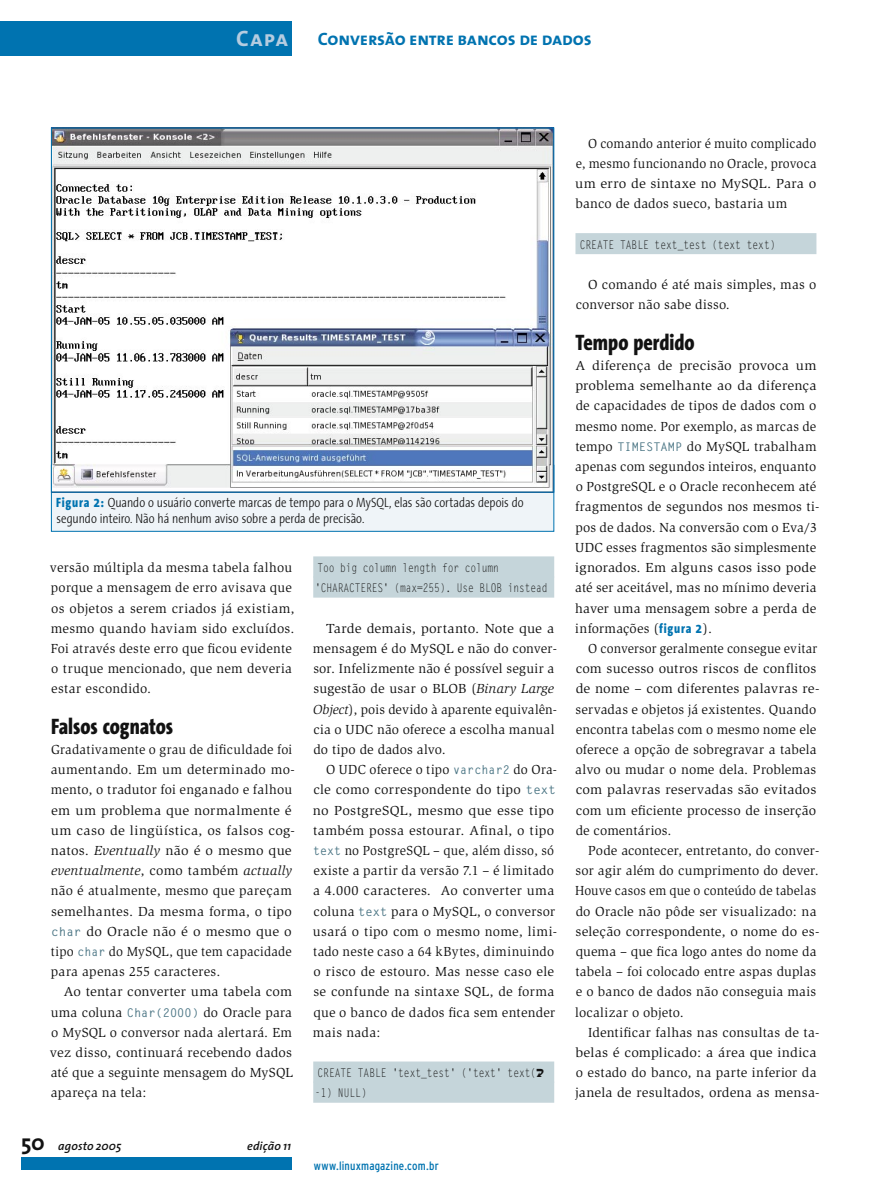
<style>
.page{position:relative;width:893px;height:1191px;background:#fff}
.page>*{position:absolute;margin:0;border:0;box-sizing:border-box;transform-origin:0 0}
.subtitle{font:800 22.5px "The Sans Condensed";color:#121212}
.t1{font:22.5px "The Sans Bold Caps";color:#b5cce0}
.t2{font:700 22.5px "The Sans";color:#121212}
.t3{font:18px "The Sans Bold Caps";letter-spacing:-.01em;color:#0073b0}
.paragraph{font:13.5px/20.2px "Slimbach";letter-spacing:.015em;color:#121212}
.paragraph_one{font:13.5px/20.2px "Slimbach";letter-spacing:.015em;color:#121212;scale:1.05 1}
.paragraph_one-2{font:13.5px/20.2px "Slimbach";letter-spacing:.015em;color:#121212}
.paragraph-2{font:13.5px/20.2px "Slimbach";letter-spacing:.015em;color:#121212;scale:.96 1}
.paragraph-3{font:13.5px/20.2px "Slimbach";letter-spacing:.015em;color:#121212;scale:1.05 1}
.paragraph-4{font:13.5px/20.2px "Slimbach";letter-spacing:.015em;color:#121212;text-align:justify;scale:1.04 1}
.t4{font:300 13.5px/16.5px "The Sans Condensed";color:#121212}
.paragraph-5{font:13.5px/20.2px "Slimbach";letter-spacing:.015em;color:#121212;text-align:justify;scale:.95 1}
.codelist{font:12px "Gothic Looser";letter-spacing:-.01em;color:#121212;scale:.8 1}
.t5{font:condensed 12px "Interstate";letter-spacing:.015em;color:#0073b0}
.t6{font:italic 600 12px "The Sans";letter-spacing:.01em;color:#121212}
.s1{font-weight:800;color:#0073b0}
.s2{font-style:italic}
.s3{font-family:"Gothic Looser";font-weight:700;font-size:12px;color:#4c7685}
.s4{font-family:"The Sans Condensed";font-weight:800;color:#0073b0}
</style>
<div class="page">
<div style="left:313px;top:556px;width:241px;height:21px;background:#c5d5da"></div>
<div style="left:313px;top:576px;width:241px;height:21px;background:#c5d5da"></div>
<div style="left:313px;top:1061px;width:241px;height:21px;background:#c5d5da"></div>
<div style="left:313px;top:1081px;width:241px;height:21px;background:#c5d5da"></div>
<div style="left:575px;top:233px;width:241px;height:21px;background:#c5d5da"></div>
<div style="left:51px;top:465px;width:503px;height:66px;background:#eff4f8"></div>
<img style="left:53px;top:130px;width:499px;height:360px">
<div style="left:0;top:21px;width:292px;height:34px;background:#0073b0"></div>
<div style="left:21px;top:1157px;width:271px;height:12px;background:#0073b0"></div>
<h1 class="t1" style="left:236px;top:20px;width:54px">Capa</h1>
<h2 class="t3" style="left:318px;top:24px;width:275px">Conversão entre bancos de dados</h2>
<p class="t4" style="left:56px;top:493px;width:469px"><span class="s1">Figura 2:</span> Quando o usuário converte marcas de tempo para o MySQL, elas são cortadas depois do segundo inteiro. Não há nenhum aviso sobre a perda de precisão.</p>
<p class="paragraph" style="left:50px;top:557px;width:246px">versão múltipla da mesma tabela falhou porque a mensagem de erro avisava que os objetos a serem criados já existiam, mesmo quando haviam sido excluídos.<br>Foi através deste erro que ficou evidente o truque mencionado, que nem deveria estar escondido.</p>
<p class="subtitle" style="left:51px;top:713px;width:124px">Falsos cognatos</p>
<p class="paragraph_one-2" style="left:51px;top:739px;width:246px">Gradativamente o grau de dificuldade foi aumentando. Em um determinado mo&shy;mento, o tradutor foi enganado e falhou em um problema que normalmente é um caso de lingüística, os falsos cog&shy;natos. <span class="s2">Eventually</span> não é o mesmo que <span class="s2">eventualmente</span>, como também <span class="s2">actually </span>não é atualmente, mesmo que pareçam semelhantes. Da mesma forma, o tipo <span class="s3">char</span> do Oracle não é o mesmo que o tipo <span class="s3">char</span> do MySQL, que tem capacidade para apenas 255 caracteres.</p>
<p class="paragraph-4" style="left:50px;top:981px;width:235px;text-indent:14px">Ao tentar converter uma tabela com uma coluna <span class="s3">Char(2000)</span> do Oracle para o MySQL o conversor nada alertará. Em vez disso, continuará recebendo dados até que a seguinte mensagem do MySQL apareça na tela:</p>
<h1 class="t2" style="left:21px;top:1123px;width:25px">50</h1>
<p class="t6" style="left:58px;top:1135px;width:65px">agosto 2005</p>
<p class="t6" style="left:247px;top:1135px;width:46px">edição 11</p>
<p class="codelist" style="left:317px;top:559px;width:228px">Too big column length for column</p>
<p class="codelist" style="left:315px;top:580px;width:292px">'CHARACTERES' (max=255). Use BLOB instead</p>
<p class="paragraph-3" style="left:313px;top:618px;width:234px;text-indent:13px">Tarde demais, portanto. Note que a mensagem é do MySQL e não do conver&shy;sor. Infelizmente não é possível seguir a sugestão de usar o BLOB (<span class="s2">Binary Large Object</span>), pois devido à aparente equivalên&shy;cia o UDC não oferece a escolha manual do tipo de dados alvo.</p>
<p class="paragraph" style="left:313px;top:759px;width:246px;text-indent:13px">O UDC oferece o tipo <span class="s3">varchar2</span> do Ora&shy;cle como correspondente do tipo <span class="s3">text </span>no PostgreSQL, mesmo que esse tipo também possa estourar. Afinal, o tipo <span class="s3">text</span> no PostgreSQL – que, além disso, só existe a partir da versão 7.1 – é limitado a 4.000 caracteres. Ao converter uma coluna <span class="s3">text</span> para o MySQL, o conversor usará o tipo com o mesmo nome, limi&shy;tado neste caso a 64 kBytes, diminuindo o risco de estouro. Mas nesse caso ele se confunde na sintaxe SQL, de forma que o banco de dados fica sem entender mais nada:</p>
<p class="codelist" style="left:317px;top:1064px;width:275px">CREATE TABLE 'text_test' ('text' text(</p>
<p class="codelist" style="left:315px;top:1084px;width:66px">-1) NULL)</p>
<p class="t5" style="left:314px;top:1158px;width:126px">www.linuxmagazine.com.br</p>
<p class="paragraph-5" style="left:575px;top:133px;width:256px;text-indent:13px">O comando anterior é muito complicado e, mesmo funcionando no Oracle, provoca um erro de sintaxe no MySQL. Para o banco de dados sueco, bastaria um</p>
<p class="codelist" style="left:580px;top:236px;width:246px">CREATE TABLE text_test (text text)</p>
<p class="paragraph" style="left:576px;top:275px;width:242px;text-indent:13px">O comando é até mais simples, mas o conversor não sabe disso.</p>
<p class="subtitle" style="left:575px;top:329px;width:121px">Tempo perdido</p>
<p class="paragraph_one" style="left:575px;top:355px;width:234px">A diferença de precisão provoca um problema semelhante ao da diferença de capacidades de tipos de dados com o mesmo nome. Por exemplo, as marcas de tempo <span class="s3">TIMESTAMP</span> do MySQL trabalham apenas com segundos inteiros, enquanto o PostgreSQL e o Oracle reconhecem até fragmentos de segundos nos mesmos ti&shy;pos de dados. Na conversão com o Eva/3<br>UDC esses fragmentos são simplesmente ignorados. Em alguns casos isso pode até ser aceitável, mas no mínimo deveria haver uma mensagem sobre a perda de informações (<span class="s4">figura 2</span>).</p>
<p class="paragraph-2" style="left:575px;top:638px;width:256px;text-indent:13px">O conversor geralmente consegue evitar com sucesso outros riscos de conflitos de nome – com diferentes palavras re&shy;servadas e objetos já existentes. Quando encontra tabelas com o mesmo nome ele oferece a opção de sobregravar a tabela alvo ou mudar o nome dela. Problemas com palavras reservadas são evitados com um eficiente processo de inserção de comentários.</p>
<p class="paragraph" style="left:575px;top:840px;width:246px;text-indent:13px">Pode acontecer, entretanto, do conver&shy;sor agir além do cumprimento do dever.<br>Houve casos em que o conteúdo de tabelas do Oracle não pôde ser visualizado: na seleção correspondente, o nome do es&shy;quema – que fica logo antes do nome da tabela – foi colocado entre aspas duplas e o banco de dados não conseguia mais localizar o objeto.</p>
<p class="paragraph" style="left:575px;top:1022px;width:246px;text-indent:13px">Identificar falhas nas consultas de ta&shy;belas é complicado: a área que indica o estado do banco, na parte inferior da janela de resultados, ordena as mensa-</p>
</div>
